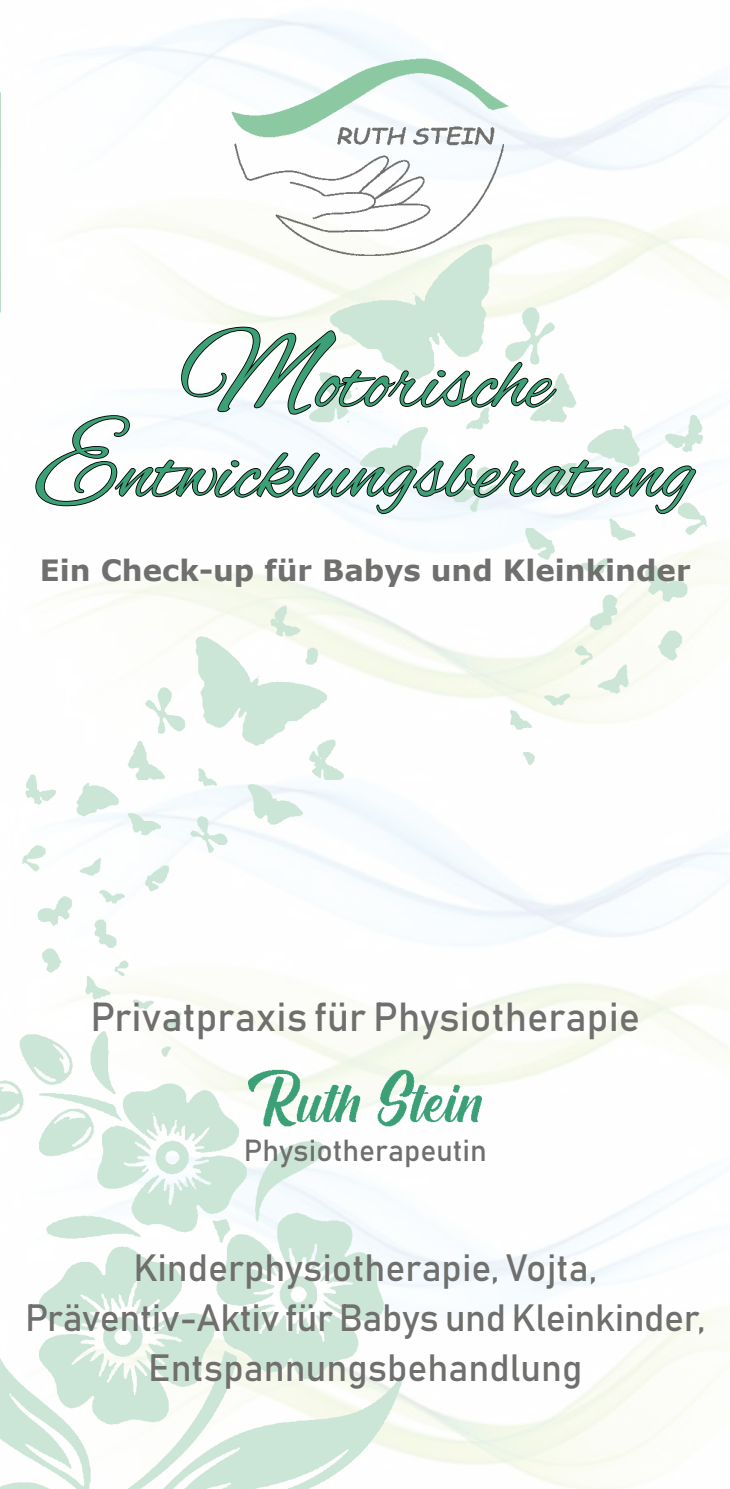
<style>
.page{position:relative;width:730px;height:1489px;background:#fff}
.page>*{position:absolute;margin:0;border:0;box-sizing:border-box;transform-origin:0 0}
.t1{font:85px/90px "Alex Brush";color:#3ca076;text-align:center}
.t2{font:40px "Bahnschrift";color:#6f6f6e}
.t3{font:37.5px/50px "Bahnschrift";color:#6f6f6e;text-align:center}
.t4{font:30px "Bahnschrift";color:#6f6f6e}
.t5{font:700 29.25px "Verdana";color:#6f6f6e}
.s1{font-size:120px}
</style>
<div class="page">
<img style="left:0;top:19px;width:730px;height:1469px">
<img style="left:214px;top:35px;width:319px;height:238px">
<img style="left:0;top:590px;width:361px;height:491px">
<svg style="left:34px;top:326px;width:663px;height:189px"></svg>
<img style="left:217px;top:35px;width:319px;height:112px">
<img style="left:211px;top:1047px;width:308px;height:112px">
<hr style="left:0;top:92px;width:1px;height:221px;background:#8cc9a3">
<h1 class="t1" style="left:36px;top:343px;width:660px"><span class="s1">M</span>otorische<br><span class="s1">E</span>ntwicklungsberatung</h1>
<p class="t5" style="left:40px;top:549px;width:652px">Ein Check-up für Babys und Kleinkinder</p>
<p class="t2" style="left:90px;top:991px;width:551px">Privatpraxis für Physiotherapie</p>
<p class="t4" style="left:244px;top:1131px;width:245px">Physiotherapeutin</p>
<p class="t3" style="left:25px;top:1242px;width:682px">Kinderphysiotherapie, Vojta,<br>Präventiv-Aktiv für Babys und Kleinkinder,<br>Entspannungsbehandlung</p>
</div>
